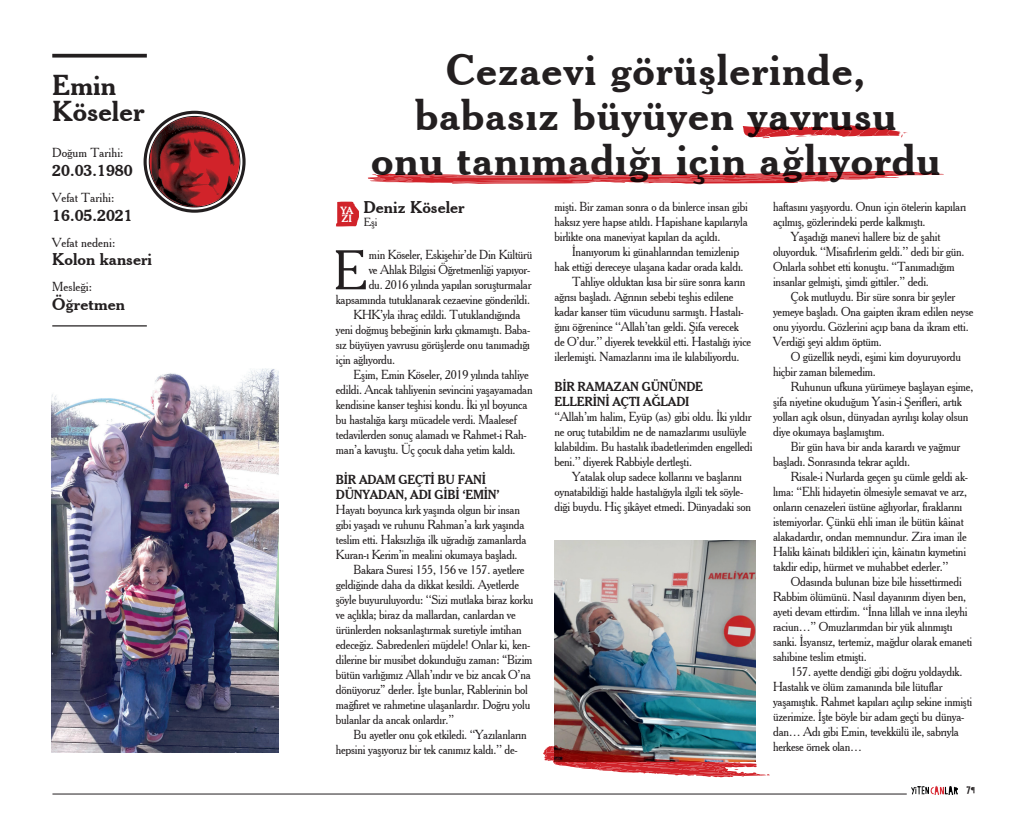
<style>
.page{position:relative;width:1028px;height:815px;background:#fff}
.page>*{position:absolute;margin:0;border:0;box-sizing:border-box;transform-origin:0 0}
.t1{font:54px "Cheltenham BT";color:#231f20;scale:.95 1}
.t2{font:700 42.5px/45px "Cheltenham BT";letter-spacing:.02em;color:#231f20;text-align:center}
.t3{font:700 27.5px/25.6px "Cheltenham BT";color:#231f20}
.t4{font:700 16.25px "Cheltenham BT";color:#231f20}
.t5{font:12.5px/15px "Cheltenham BT";letter-spacing:-.02em;color:#231f20;scale:.95 1}
.t6{font:700 12.5px/15px "Cheltenham BT";letter-spacing:-.02em;color:#231f20;scale:.95 1}
.t7{font:12.5px "Cheltenham BT";color:#231f20}
.t8{font:11.25px "Cheltenham BT";color:#231f20}
.t9{font:700 10px/8.8px "Cheltenham BT";color:#fff}
.t10{font:10px "Childish Reverie";color:#231f20}
</style>
<div class="page">
<hr style="left:52px;top:794px;width:854px;height:1px;background:#231f20">
<img style="left:911px;top:786px;width:17px;height:9px">
<img style="left:930px;top:785px;width:14px;height:10px">
<svg style="left:944px;top:786px;width:13px;height:8px"></svg>
<img style="left:52px;top:368px;width:226px;height:385px">
<img style="left:554px;top:540px;width:201px;height:205px">
<svg style="left:52px;top:54px;width:95px;height:4px"></svg>
<hr style="left:52px;top:325px;width:95px;height:2px;background:#231f20">
<svg style="left:336px;top:202px;width:23px;height:25px"></svg>
<img style="left:152px;top:117px;width:87px;height:89px">
<svg style="left:149px;top:116px;width:91px;height:91px;background:#881f23"></svg>
<div style="left:144px;top:111px;width:101px;height:102px;border:3px solid #231f20;border-radius:50%"></div>
<svg style="left:742px;top:125px;width:166px;height:13px"></svg>
<img style="left:543px;top:745px;width:226px;height:32px">
<svg style="left:368px;top:171px;width:575px;height:13px"></svg>
<h3 class="t3" style="left:52px;top:72px;width:93px">Emin<br>Köseler</h3>
<p class="t7" style="left:52px;top:145px;width:73px">Doğum Tarihi:</p>
<h3 class="t4" style="left:52px;top:160px;width:82px">20.03.1980</h3>
<p class="t7" style="left:52px;top:190px;width:64px">Vefat Tarihi:</p>
<h3 class="t4" style="left:52px;top:205px;width:82px">16.05.2021</h3>
<p class="t7" style="left:52px;top:235px;width:65px">Vefat nedeni:</p>
<h3 class="t4" style="left:52px;top:249px;width:101px">Kolon kanseri</h3>
<p class="t7" style="left:52px;top:279px;width:41px">Mesleği:</p>
<h3 class="t4" style="left:52px;top:294px;width:74px">Öğretmen</h3>
<h2 class="t2" style="left:371px;top:47px;width:571px">Cezaevi görüşlerinde, babasız büyüyen yavrusu<br>onu tanımadığı için ağlıyordu</h2>
<p class="t9" style="left:340px;top:205px;width:14px">YA<br>ZI</p>
<h3 class="t4" style="left:363px;top:197px;width:103px">Deniz Köseler</h3>
<p class="t8" style="left:364px;top:215px;width:15px">Eşi</p>
<h1 class="t1" style="left:333px;top:237px;width:38px">E</h1>
<p class="t5" style="left:369px;top:247px;width:174px">min Köseler, Eskişehir’de Din Kültürü</p>
<p class="t5" style="left:369px;top:262px;width:172px">ve Ahlak Bilgisi Öğretmenliği yapıyor-</p>
<p class="t5" style="left:369px;top:277px;width:173px">du. 2016 yılında yapılan soruşturmalar</p>
<p class="t5" style="left:336px;top:292px;width:206px">kapsamında tutuklanarak cezaevine gönderildi.</p>
<p class="t5" style="left:353px;top:307px;width:177px">KHK’yla ihraç edildi. Tutuklandığında</p>
<p class="t5" style="left:336px;top:322px;width:206px">yeni doğmuş bebeğinin kırkı çıkmamıştı. Baba-</p>
<p class="t5" style="left:336px;top:337px;width:206px">sız büyüyen yavrusu görüşlerde onu tanımadığı</p>
<p class="t5" style="left:336px;top:352px;width:64px">için ağlıyordu.</p>
<p class="t5" style="left:353px;top:367px;width:186px">Eşim, Emin Köseler, 2019 yılında tahliye</p>
<p class="t5" style="left:336px;top:382px;width:209px">edildi. Ancak tahliyenin sevincini yaşayamadan</p>
<p class="t5" style="left:336px;top:397px;width:203px">kendisine kanser teşhisi kondu. İki yıl boyunca</p>
<p class="t5" style="left:336px;top:412px;width:192px">bu hastalığa karşı mücadele verdi. Maalesef</p>
<p class="t5" style="left:336px;top:427px;width:202px">tedavilerden sonuç alamadı ve Rahmet-i Rah-</p>
<p class="t5" style="left:336px;top:442px;width:191px">man’a kavuştu. Üç çocuk daha yetim kaldı.</p>
<p class="t6" style="left:336px;top:472px;width:174px">BİR ADAM GEÇTİ BU FANİ<br>DÜNYADAN, ADI GİBİ ‘EMİN’</p>
<p class="t5" style="left:336px;top:502px;width:195px">Hayatı boyunca kırk yaşında olgun bir insan</p>
<p class="t5" style="left:336px;top:517px;width:200px">gibi yaşadı ve ruhunu Rahman’a kırk yaşında</p>
<p class="t5" style="left:336px;top:532px;width:202px">teslim etti. Haksızlığa ilk uğradığı zamanlarda</p>
<p class="t5" style="left:336px;top:547px;width:193px">Kuran-ı Kerim’in mealini okumaya başladı.</p>
<p class="t5" style="left:353px;top:562px;width:181px">Bakara Suresi 155, 156 ve 157. ayetlere</p>
<p class="t5" style="left:336px;top:577px;width:194px">geldiğinde daha da dikkat kesildi. Ayetlerde</p>
<p class="t5" style="left:336px;top:592px;width:209px">şöyle buyuruluyordu: ‘‘Sizi mutlaka biraz korku</p>
<p class="t5" style="left:336px;top:607px;width:191px">ve açlıkla; biraz da mallardan, canlardan ve</p>
<p class="t5" style="left:336px;top:622px;width:197px">ürünlerden noksanlaştırmak suretiyle imtihan</p>
<p class="t5" style="left:336px;top:637px;width:206px">edeceğiz. Sabredenleri müjdele! Onlar ki, ken-</p>
<p class="t5" style="left:336px;top:652px;width:208px">dilerine bir musibet dokunduğu zaman: “Bizim</p>
<p class="t5" style="left:336px;top:667px;width:207px">bütün varlığımız Allah’ındır ve biz ancak O’na</p>
<p class="t5" style="left:336px;top:682px;width:203px">dönüyoruz” derler. İşte bunlar, Rablerinin bol</p>
<p class="t5" style="left:336px;top:697px;width:206px">mağfiret ve rahmetine ulaşanlardır. Doğru yolu</p>
<p class="t5" style="left:336px;top:712px;width:126px">bulanlar da ancak onlardır.’’</p>
<p class="t5" style="left:353px;top:727px;width:184px">Bu ayetler onu çok etkiledi. ‘‘Yazılanların</p>
<p class="t5" style="left:336px;top:742px;width:193px">hepsini yaşıyoruz bir tek canımız kaldı.’’ de-</p>
<p class="t5" style="left:554px;top:199px;width:205px;text-align:justify">mişti. Bir zaman sonra o da binlerce insan gibi haksız yere hapse atıldı. Hapishane kapılarıyla birlikte ona maneviyat kapıları da açıldı.</p>
<p class="t5" style="left:572px;top:244px;width:177px">İnanıyorum ki günahlarından temizlenip</p>
<p class="t5" style="left:554px;top:259px;width:200px">hak ettiği dereceye ulaşana kadar orada kaldı.</p>
<p class="t5" style="left:572px;top:274px;width:184px">Tahliye olduktan kısa bir süre sonra karın</p>
<p class="t5" style="left:554px;top:289px;width:190px">ağrısı başladı. Ağrının sebebi teşhis edilene</p>
<p class="t5" style="left:554px;top:304px;width:201px">kadar kanser tüm vücudunu sarmıştı. Hastalı-</p>
<p class="t5" style="left:554px;top:319px;width:195px">ğını öğrenince ‘‘Allah’tan geldi. Şifa verecek</p>
<p class="t5" style="left:554px;top:334px;width:209px">de O’dur.’’ diyerek tevekkül etti. Hastalığı iyice</p>
<p class="t5" style="left:554px;top:349px;width:196px">ilerlemişti. Namazlarını ima ile kılabiliyordu.</p>
<p class="t6" style="left:554px;top:379px;width:158px">BİR RAMAZAN GÜNÜNDE<br>ELLERİNİ AÇTI AĞLADI</p>
<p class="t5" style="left:554px;top:409px;width:210px">‘‘Allah’ım halim, Eyüp (as) gibi oldu. İki yıldır ne oruç tutabildim ne de namazlarımı usulüyle kılabildim. Bu hastalık ibadetlerimden engelledi beni.’’ diyerek Rabbiyle dertleşti.</p>
<p class="t5" style="left:554px;top:469px;width:209px;text-indent:18px">Yatalak olup sadece kollarını ve başlarını oynatabildiği halde hastalığıyla ilgili tek söyle&shy;diği buydu. Hiç şikâyet etmedi. Dünyadaki son</p>
<p class="t5" style="left:773px;top:199px;width:205px">haftasını yaşıyordu. Onun için ötelerin kapıları</p>
<p class="t5" style="left:773px;top:214px;width:162px">açılmış, gözlerindeki perde kalkmıştı.</p>
<p class="t5" style="left:790px;top:229px;width:159px">Yaşadığı manevi hallere biz de şahit</p>
<p class="t5" style="left:773px;top:244px;width:203px">oluyorduk. ‘‘Misafirlerim geldi.’’ dedi bir gün.</p>
<p class="t5" style="left:773px;top:259px;width:193px">Onlarla sohbet etti konuştu. ‘‘Tanımadığım</p>
<p class="t5" style="left:773px;top:274px;width:165px">insanlar gelmişti, şimdi gittiler.’’ dedi.</p>
<p class="t5" style="left:790px;top:289px;width:174px">Çok mutluydu. Bir süre sonra bir şeyler</p>
<p class="t5" style="left:773px;top:304px;width:213px">yemeye başladı. Ona gaipten ikram edilen neyse</p>
<p class="t5" style="left:773px;top:319px;width:207px">onu yiyordu. Gözlerini açıp bana da ikram etti.</p>
<p class="t5" style="left:773px;top:334px;width:116px">Verdiği şeyi aldım öptüm.</p>
<p class="t5" style="left:790px;top:349px;width:181px">O güzellik neydi, eşimi kim doyuruyordu</p>
<p class="t5" style="left:773px;top:364px;width:110px">hiçbir zaman bilemedim.</p>
<p class="t5" style="left:790px;top:379px;width:194px">Ruhunun ufkuna yürümeye başlayan eşime,</p>
<p class="t5" style="left:773px;top:394px;width:200px">şifa niyetine okuduğum Yasin-i Şerifleri, artık</p>
<p class="t5" style="left:773px;top:409px;width:207px">yolları açık olsun, dünyadan ayrılışı kolay olsun</p>
<p class="t5" style="left:773px;top:424px;width:119px">diye okumaya başlamıştım.</p>
<p class="t5" style="left:790px;top:439px;width:180px">Bir gün hava bir anda karardı ve yağmur</p>
<p class="t5" style="left:773px;top:454px;width:146px">başladı. Sonrasında tekrar açıldı.</p>
<p class="t5" style="left:790px;top:469px;width:188px">Risale-i Nurlarda geçen şu cümle geldi ak-</p>
<p class="t5" style="left:773px;top:484px;width:206px">lıma: ‘‘Ehli hidayetin ölmesiyle semavat ve arz,</p>
<p class="t5" style="left:773px;top:499px;width:201px">onların cenazeleri üstüne ağlıyorlar, firaklarını</p>
<p class="t5" style="left:773px;top:514px;width:202px">istemiyorlar. Çünkü ehli iman ile bütün kâinat</p>
<p class="t5" style="left:773px;top:529px;width:205px">alakadardır, ondan memnundur. Zira iman ile</p>
<p class="t5" style="left:773px;top:544px;width:205px">Halikı kâinatı bildikleri için, kâinatın kıymetini</p>
<p class="t5" style="left:773px;top:559px;width:186px">takdir edip, hürmet ve muhabbet ederler.’’</p>
<p class="t5" style="left:790px;top:574px;width:181px">Odasında bulunan bize bile hissettirmedi</p>
<p class="t5" style="left:773px;top:589px;width:205px">Rabbim ölümünü. Nasıl dayanırım diyen ben,</p>
<p class="t5" style="left:773px;top:604px;width:206px">ayeti devam ettirdim. ‘‘İnna lillah ve inna ileyhi</p>
<p class="t5" style="left:773px;top:619px;width:190px">raciun…’’ Omuzlarımdan bir yük alınmıştı</p>
<p class="t5" style="left:773px;top:634px;width:211px">sanki. İsyansız, tertemiz, mağdur olarak emaneti</p>
<p class="t5" style="left:773px;top:649px;width:100px">sahibine teslim etmişti.</p>
<p class="t5" style="left:790px;top:664px;width:182px">157. ayette dendiği gibi doğru yoldaydık.</p>
<p class="t5" style="left:773px;top:679px;width:180px">Hastalık ve ölüm zamanında bile lütuflar</p>
<p class="t5" style="left:773px;top:694px;width:211px">yaşamıştık. Rahmet kapıları açılıp sekine inmişti</p>
<p class="t5" style="left:773px;top:709px;width:203px">üzerimize. İşte böyle bir adam geçti bu dünya-</p>
<p class="t5" style="left:773px;top:724px;width:197px">dan… Adı gibi Emin, tevekkülü ile, sabrıyla</p>
<p class="t5" style="left:773px;top:739px;width:95px">herkese örnek olan…</p>
<p class="t10" style="left:966px;top:784px;width:10px">79</p>
</div>
